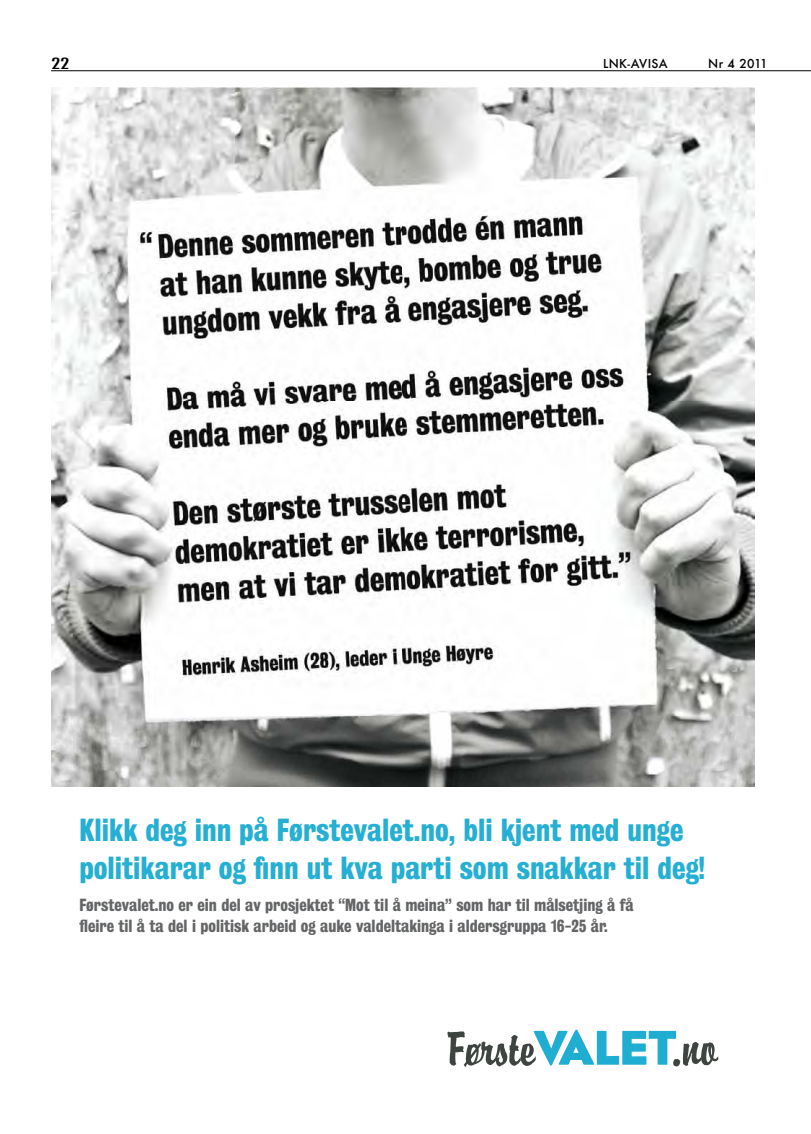
<style>
.page{position:relative;width:811px;height:1134px;background:#fff}
.page>*{position:absolute;margin:0;border:0;box-sizing:border-box;transform-origin:0 0}
.t1{font:29.1px/38.8px "Bureau Grot Three Seven";color:#24afd3}
.t2{font:16px/20.4px "Bureau Grot Three Seven";color:#646567}
.t3{font:500 condensed 15px "Futura";color:#000;scale:1.49 1}
.t4{font:500 12px "Futura";letter-spacing:.025em;color:#000}
</style>
<div class="page">
<hr style="left:51px;top:71px;width:760px;height:1px;background:#000">
<img style="left:51px;top:88px;width:704px;height:698px">
<svg style="left:447px;top:1030px;width:271px;height:37px"></svg>
<p class="t3" style="left:51px;top:54px;width:14px">22</p>
<p class="t4" style="left:603px;top:55px;width:66px">LNK-AVISA</p>
<p class="t4" style="left:708px;top:55px;width:61px">Nr 4 2011</p>
<h1 class="t1" style="left:79px;top:810px;width:627px">Klikk deg inn på Førstevalet.no, bli kjent med unge politikarar og finn ut kva parti som snakkar til deg!</h1>
<p class="t2" style="left:79px;top:895px;width:556px">Førstevalet.no er ein del av prosjektet “Mot til å meina” som har til målsetjing å få fleire til å ta del i politisk arbeid og auke valdeltakinga i aldersgruppa 16-25 år.</p>
</div>
